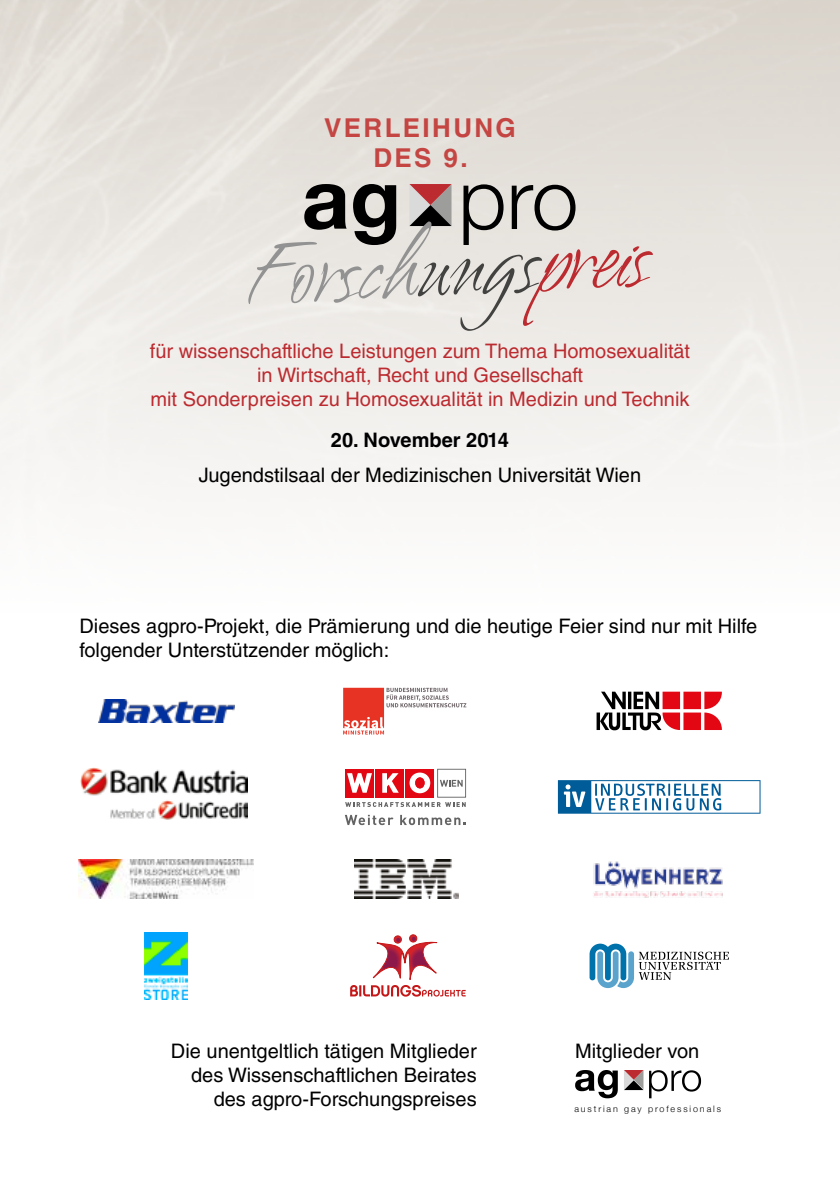
<style>
.page{position:relative;width:840px;height:1191px;background:#fff}
.page>*{position:absolute;margin:0;border:0;box-sizing:border-box;transform-origin:0 0}
.t1{font:700 26px/30px "Helvetica LT Std";letter-spacing:.09em;color:#c44542;text-align:center}
.t2{font:20px/24px "Helvetica LT Std";color:#000}
.t3{font:20px/24px "Helvetica LT Std";color:#bc2b30;text-align:center}
.t4{font:700 20px "Helvetica LT Std";color:#000}
.t5{font:300 9px "Helvetica Neue";letter-spacing:.21em;color:#000}
</style>
<div class="page">
<img style="left:0;top:0;width:839px;height:497px">
<svg style="left:248px;top:184px;width:404px;height:149px;background:#cec7c3"></svg>
<svg style="left:575px;top:1070px;width:42px;height:28px"></svg>
<svg style="left:624px;top:1070px;width:76px;height:28px"></svg>
<svg style="left:596px;top:691px;width:125px;height:39px"></svg>
<svg style="left:343px;top:688px;width:123px;height:46px"></svg>
<img style="left:98px;top:699px;width:136px;height:23px">
<img style="left:80px;top:767px;width:167px;height:52px">
<svg style="left:345px;top:769px;width:121px;height:38px"></svg>
<svg style="left:345px;top:815px;width:48px;height:10px"></svg>
<svg style="left:400px;top:815px;width:65px;height:10px"></svg>
<svg style="left:557px;top:780px;width:204px;height:34px"></svg>
<img style="left:593px;top:861px;width:130px;height:37px">
<img style="left:354px;top:860px;width:104px;height:38px">
<img style="left:79px;top:860px;width:174px;height:38px">
<svg style="left:350px;top:934px;width:115px;height:62px"></svg>
<div style="left:409px;top:934px;width:8px;height:8px;border:1px solid #c51718;border-radius:50%"></div>
<img style="left:145px;top:932px;width:42px;height:67px">
<svg style="left:589px;top:943px;width:139px;height:45px"></svg>
<h1 class="t1" style="left:324px;top:113px;width:193px">VERLEIHUNG<br>DES 9.</h1>
<p class="t3" style="left:150px;top:338px;width:541px">für wissenschaftliche Leistungen zum Thema Homosexualität in Wirtschaft, Recht und Gesellschaft<br>mit Sonderpreisen zu Homosexualität in Medizin und Technik</p>
<p class="t4" style="left:331px;top:427px;width:179px">20. November 2014</p>
<p class="t2" style="left:199px;top:463px;width:443px">Jugendstilsaal der Medizinischen Universität Wien</p>
<p class="t2" style="left:79px;top:613px;width:679px">Dieses agpro-Projekt, die Prämierung und die heutige Feier sind nur mit Hilfe folgender Unterstützender möglich:</p>
<p class="t2" style="left:171px;top:1038px;width:307px;text-align:right">Die unentgeltlich tätigen Mitglieder des Wissenschaftlichen Beirates des agpro-Forschungspreises</p>
<p class="t2" style="left:575px;top:1038px;width:125px">Mitglieder von</p>
<p class="t5" style="left:574px;top:1102px;width:148px">austrian gay professionals</p>
</div>
